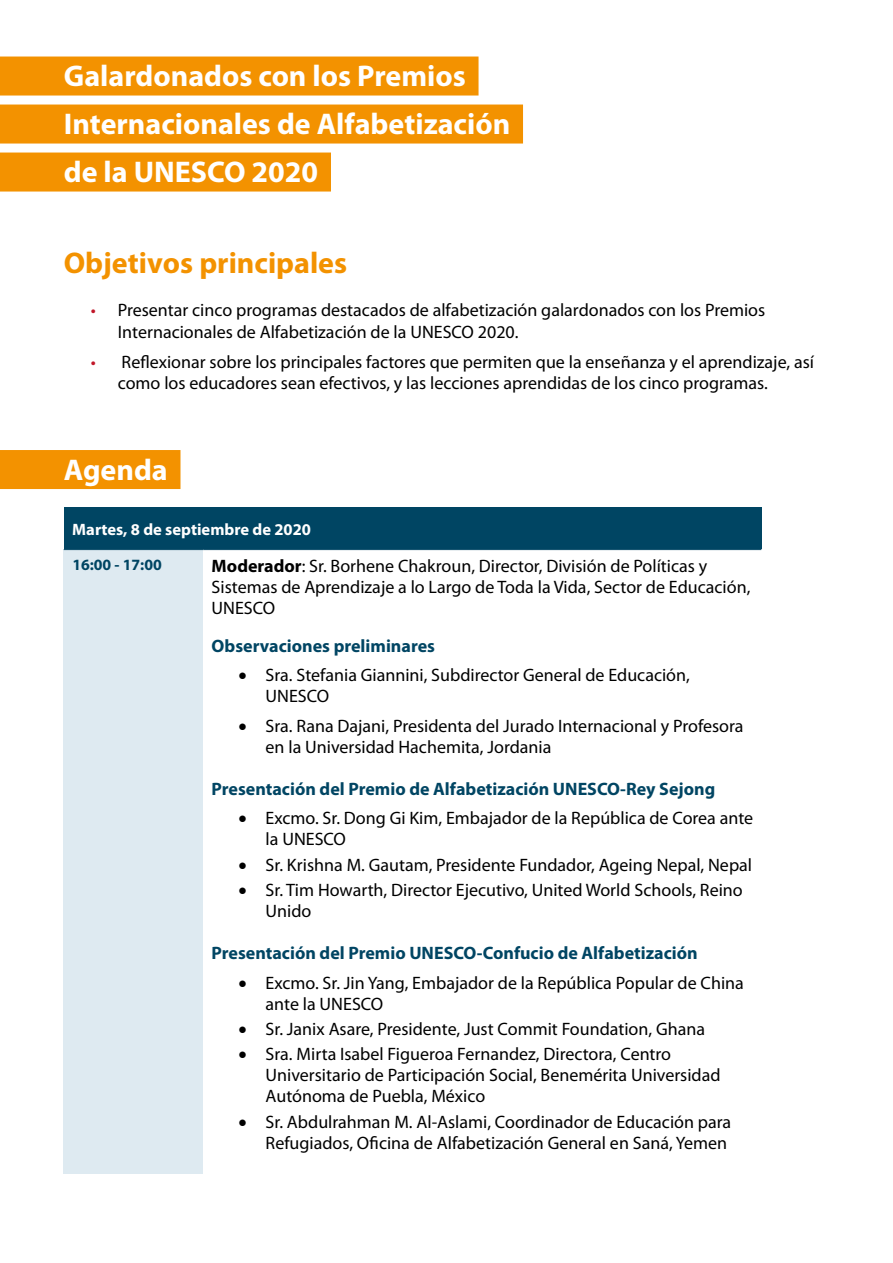
<style>
.page{position:relative;width:893px;height:1263px;background:#fff}
.page>*{position:absolute;margin:0;border:0;box-sizing:border-box;transform-origin:0 0}
.t1{font:700 30px/48px "Myriad Pro";color:#fff}
.t2{font:700 30px "Myriad Pro";color:#f39200}
.t3{font:18px/21px "Myriad Pro";color:#000}
.t4{font:700 18px "Myriad Pro";color:#004563}
.t5{font:700 16.5px "Myriad Pro";color:#fff}
.t6{font:700 15.75px "Myriad Pro";color:#004563}
.s1{color:#c11628}
.s2{font-weight:700}
</style>
<div class="page">
<div style="left:0;top:57px;width:479px;height:39px;background:#f39200"></div>
<div style="left:0;top:105px;width:523px;height:39px;background:#f39200"></div>
<div style="left:0;top:153px;width:331px;height:39px;background:#f39200"></div>
<div style="left:0;top:450px;width:180px;height:39px;background:#f39200"></div>
<div style="left:64px;top:507px;width:697px;height:43px;background:#004563"></div>
<div style="left:64px;top:550px;width:139px;height:624px;background:#deeaf1"></div>
<h1 class="t1" style="left:64px;top:51px;width:448px">Galardonados con los Premios<br>Internacionales de Alfabetización de la UNESCO 2020</h1>
<h1 class="t2" style="left:64px;top:243px;width:285px">Objetivos principales</h1>
<p class="t3" style="left:118px;top:299px;width:649px;line-height:21.6px;text-indent:-27px"><span class="s1">•</span> Presentar cinco programas destacados de alfabetización galardonados con los Premios<br>Internacionales de Alfabetización de la UNESCO 2020.</p>
<p class="t3" style="left:118px;top:350px;width:698px;line-height:21.6px;text-indent:-27px"><span class="s1">•</span> Reflexionar sobre los principales factores que permiten que la enseñanza y el aprendizaje, así como los educadores sean efectivos, y las lecciones aprendidas de los cinco programas.</p>
<h1 class="t1" style="left:64px;top:445px;width:105px">Agenda</h1>
<p class="t5" style="left:72px;top:518px;width:240px">Martes, 8 de septiembre de 2020</p>
<p class="t6" style="left:72px;top:554px;width:91px">16:00 - 17:00</p>
<p class="t3" style="left:212px;top:555px;width:540px"><span class="s2">Moderador</span>: Sr. Borhene Chakroun, Director, División de Políticas y<br>Sistemas de Aprendizaje a lo Largo de Toda la Vida, Sector de Educación,<br>UNESCO</p>
<p class="t4" style="left:212px;top:634px;width:225px">Observaciones preliminares</p>
<p class="t3" style="left:266px;top:664px;width:426px;text-indent:-27px">• Sra. Stefania Giannini, Subdirector General de Educación,<br>UNESCO</p>
<p class="t3" style="left:266px;top:715px;width:479px;text-indent:-27px">• Sra. Rana Dajani, Presidenta del Jurado Internacional y Profesora en la Universidad Hachemita, Jordania</p>
<p class="t4" style="left:212px;top:777px;width:505px">Presentación del Premio de Alfabetización UNESCO-Rey Sejong</p>
<p class="t3" style="left:266px;top:807px;width:489px;text-indent:-27px">• Excmo. Sr. Dong Gi Kim, Embajador de la República de Corea ante la UNESCO</p>
<p class="t3" style="left:239px;top:854px;width:515px">• Sr. Krishna M. Gautam, Presidente Fundador, Ageing Nepal, Nepal</p>
<p class="t3" style="left:266px;top:879px;width:479px;text-indent:-27px">• Sr. Tim Howarth, Director Ejecutivo, United World Schools, Reino<br>Unido</p>
<p class="t4" style="left:212px;top:941px;width:488px">Presentación del Premio UNESCO-Confucio de Alfabetización</p>
<p class="t3" style="left:266px;top:972px;width:480px;text-indent:-27px">• Excmo. Sr. Jin Yang, Embajador de la República Popular de China ante la UNESCO</p>
<p class="t3" style="left:239px;top:1018px;width:468px">• Sr. Janix Asare, Presidente, Just Commit Foundation, Ghana</p>
<p class="t3" style="left:266px;top:1043px;width:456px;text-indent:-27px">• Sra. Mirta Isabel Figueroa Fernandez, Directora, Centro<br>Universitario de Participación Social, Benemérita Universidad<br>Autónoma de Puebla, México</p>
<p class="t3" style="left:239px;top:1111px;width:494px;text-align:right">• Sr. Abdulrahman M. Al-Aslami, Coordinador de Educación para<br>Refugiados, Oficina de Alfabetización General en Saná, Yemen</p>
</div>
